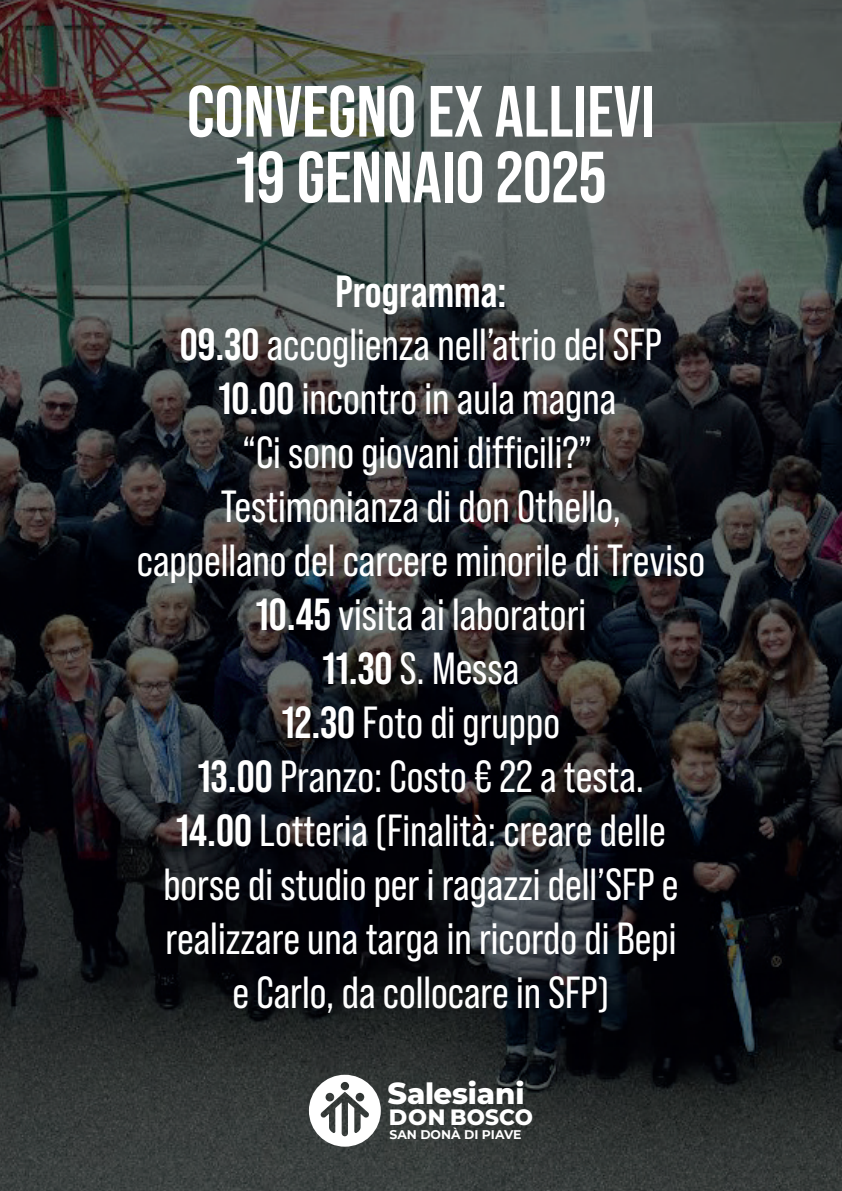
<style>
.page{position:relative;width:842px;height:1191px;background:#fff}
.page>*{position:absolute;margin:0;border:0;box-sizing:border-box;transform-origin:0 0}
.t1{font:700 72.3px/65.7px "Bebas Neue Pro";color:#fff;text-align:center}
.t2{font:44.9px/53.9px "Bebas Neue Pro";color:#fff;text-align:center}
.t3{font:800 29.2px "Montserrat";letter-spacing:-.01em;color:#fff}
.t4{font:800 22.2px "Montserrat";letter-spacing:.005em;color:#fff}
.t5{font:700 12.5px "Montserrat";color:#fff}
.s1{font-weight:700}
.s2{font-size:30.4px}
</style>
<div class="page">
<img style="left:0;top:0;width:842px;height:1191px">
<svg style="left:309px;top:1074px;width:72px;height:72px"></svg>
<h1 class="t1" style="left:187px;top:78px;width:470px">CONVEGNO EX ALLIEVI<br>19 GENNAIO 2025</h1>
<p class="t2" style="left:137px;top:264px;width:570px"><span class="s1">Programma:<br>09.30</span> accoglienza nell’atrio del SFP<br><span class="s1">10.00</span> incontro in aula magna<br>“Ci sono giovani difficili?”<br>Testimonianza di don Othello,<br>cappellano del carcere minorile di Treviso<br><span class="s1">10.45</span> visita ai laboratori<br><span class="s1">11.30</span> S. Messa<br><span class="s1">12.30</span> Foto di gruppo<br><span class="s1">13.00</span> Pranzo: Costo € 22 a testa.<br><span class="s1">14.00</span> Lotteria (Finalità: creare delle borse di studio per i ragazzi dell’SFP e realizzare una targa in ricordo di Bepi<br>e Carlo, da collocare in SFP)</p>
<p class="t3" style="left:388px;top:1074px;width:138px"><span class="s2">S</span>alesiani</p>
<p class="t4" style="left:389px;top:1102px;width:146px">DON BOSCO</p>
<p class="t5" style="left:389px;top:1125px;width:134px">SAN DONÀ DI PIAVE</p>
</div>
